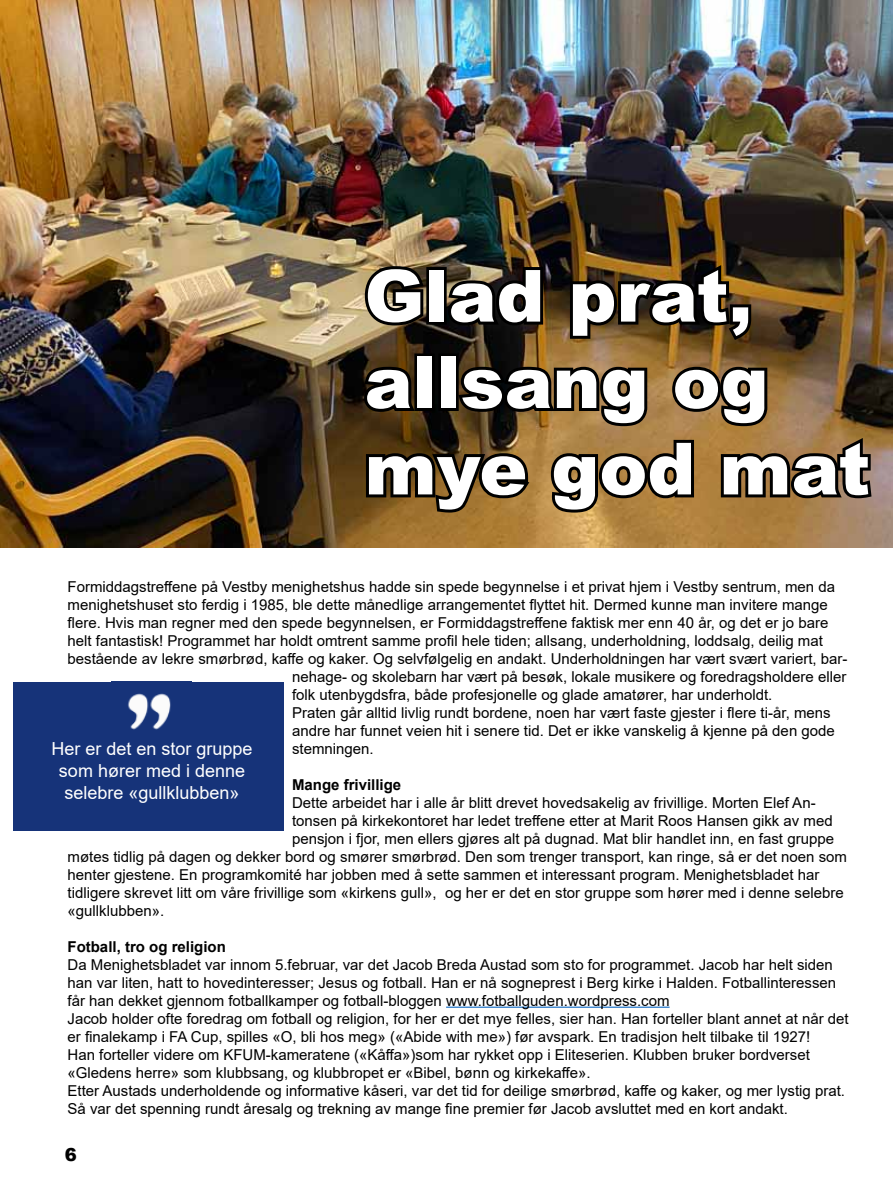
<style>
.page{position:relative;width:893px;height:1178px;background:#fff}
.page>*{position:absolute;margin:0;border:0;box-sizing:border-box;transform-origin:0 0}
.t1{font:900 72px/86.4px "Arial";color:#fff}
.t2{font:18px/21.6px "Arial";color:#fff;text-align:center}
.t3{font:900 18px "Arial";color:#000}
.t4{font:15px/18px "Arial";color:#000}
.t5{font:700 15px "Arial";color:#000}
</style>
<div class="page">
<div style="left:14px;top:682px;width:270px;height:148px;background:#163379"></div>
<img style="left:128px;top:693px;width:43px;height:37px">
<hr style="left:446px;top:1006px;width:224px;height:2px;background:#0563c1">
<img style="left:0;top:0;width:892px;height:547px">
<svg style="left:361px;top:262px;width:66px;height:68px;background:#5e523c"></svg>
<div style="left:426px;top:267px;width:21px;height:58px;border:6px solid #000"></div>
<img style="left:443px;top:264px;width:103px;height:66px">
<img style="left:567px;top:260px;width:189px;height:84px">
<div style="left:414px;top:353px;width:21px;height:58px;border:6px solid #000"></div>
<div style="left:438px;top:353px;width:21px;height:58px;border:6px solid #000"></div>
<svg style="left:359px;top:362px;width:516px;height:155px;background:#644a28"></svg>
<h1 class="t1" style="left:364px;top:250px;width:507px">Glad prat, allsang og mye god mat</h1>
<p class="t4" style="left:68px;top:577px;width:769px">Formiddagstreffene på Vestby menighetshus hadde sin spede begynnelse i et privat hjem i Vestby sentrum, men da</p>
<p class="t4" style="left:68px;top:595px;width:762px">menighetshuset sto ferdig i 1985, ble dette månedlige arrangementet flyttet hit. Dermed kunne man invitere mange</p>
<p class="t4" style="left:68px;top:613px;width:762px">flere. Hvis man regner med den spede begynnelsen, er Formiddagstreffene faktisk mer enn 40 år, og det er jo bare</p>
<p class="t4" style="left:68px;top:631px;width:757px">helt fantastisk! Programmet har holdt omtrent samme profil hele tiden; allsang, underholdning, loddsalg, deilig mat</p>
<p class="t4" style="left:68px;top:649px;width:782px">bestående av lekre smørbrød, kaffe og kaker. Og selvfølgelig en andakt. Underholdningen har vært svært variert, bar-</p>
<p class="t4" style="left:292px;top:667px;width:556px">nehage- og skolebarn har vært på besøk, lokale musikere og foredragsholdere eller</p>
<p class="t4" style="left:292px;top:685px;width:482px">folk utenbygdsfra, både profesjonelle og glade amatører, har underholdt.</p>
<p class="t4" style="left:292px;top:703px;width:540px">Praten går alltid livlig rundt bordene, noen har vært faste gjester i flere ti-år, mens</p>
<p class="t4" style="left:292px;top:721px;width:544px">andre har funnet veien hit i senere tid. Det er ikke vanskelig å kjenne på den gode</p>
<p class="t4" style="left:292px;top:739px;width:83px">stemningen.</p>
<p class="t5" style="left:292px;top:774px;width:111px">Mange frivillige</p>
<p class="t4" style="left:292px;top:793px;width:525px">Dette arbeidet har i alle år blitt drevet hovedsakelig av frivillige. Morten Elef An-</p>
<p class="t4" style="left:292px;top:811px;width:542px">tonsen på kirkekontoret har ledet treffene etter at Marit Roos Hansen gikk av med</p>
<p class="t4" style="left:292px;top:829px;width:543px">pensjon i fjor, men ellers gjøres alt på dugnad. Mat blir handlet inn, en fast gruppe</p>
<p class="t4" style="left:67px;top:847px;width:781px">møtes tidlig på dagen og dekker bord og smører smørbrød. Den som trenger transport, kan ringe, så er det noen som</p>
<p class="t4" style="left:67px;top:865px;width:754px">henter gjestene. En programkomité har jobben med å sette sammen et interessant program. Menighetsbladet har</p>
<p class="t4" style="left:67px;top:883px;width:778px">tidligere skrevet litt om våre frivillige som «kirkens gull», og her er det en stor gruppe som hører med i denne selebre</p>
<p class="t4" style="left:67px;top:901px;width:98px">«gullklubben».</p>
<p class="t5" style="left:67px;top:936px;width:160px">Fotball, tro og religion</p>
<p class="t4" style="left:67px;top:955px;width:783px">Da Menighetsbladet var innom 5.februar, var det Jacob Breda Austad som sto for programmet. Jacob har helt siden han var liten, hatt to hovedinteresser; Jesus og fotball. Han er nå sogneprest i Berg kirke i Halden. Fotballinteressen får han dekket gjennom fotballkamper og fotball-bloggen www.fotballguden.wordpress.com<br>Jacob holder ofte foredrag om fotball og religion, for her er det mye felles, sier han. Han forteller blant annet at når det er finalekamp i FA Cup, spilles «O, bli hos meg» («Abide with me») før avspark. En tradisjon helt tilbake til 1927!<br>Han forteller videre om KFUM-kameratene («Kåffa»)som har rykket opp i Eliteserien. Klubben bruker bordverset «Gledens herre» som klubbsang, og klubbropet er «Bibel, bønn og kirkekaffe».<br>Etter Austads underholdende og informative kåseri, var det tid for deilige smørbrød, kaffe og kaker, og mer lystig prat.<br>Så var det spenning rundt åresalg og trekning av mange fine premier før Jacob avsluttet med en kort andakt.</p>
<p class="t2" style="left:51px;top:738px;width:203px">Her er det en stor gruppe som hører med i denne selebre «gullklubben»</p>
<p class="t3" style="left:65px;top:1141px;width:14px">6</p>
</div>
